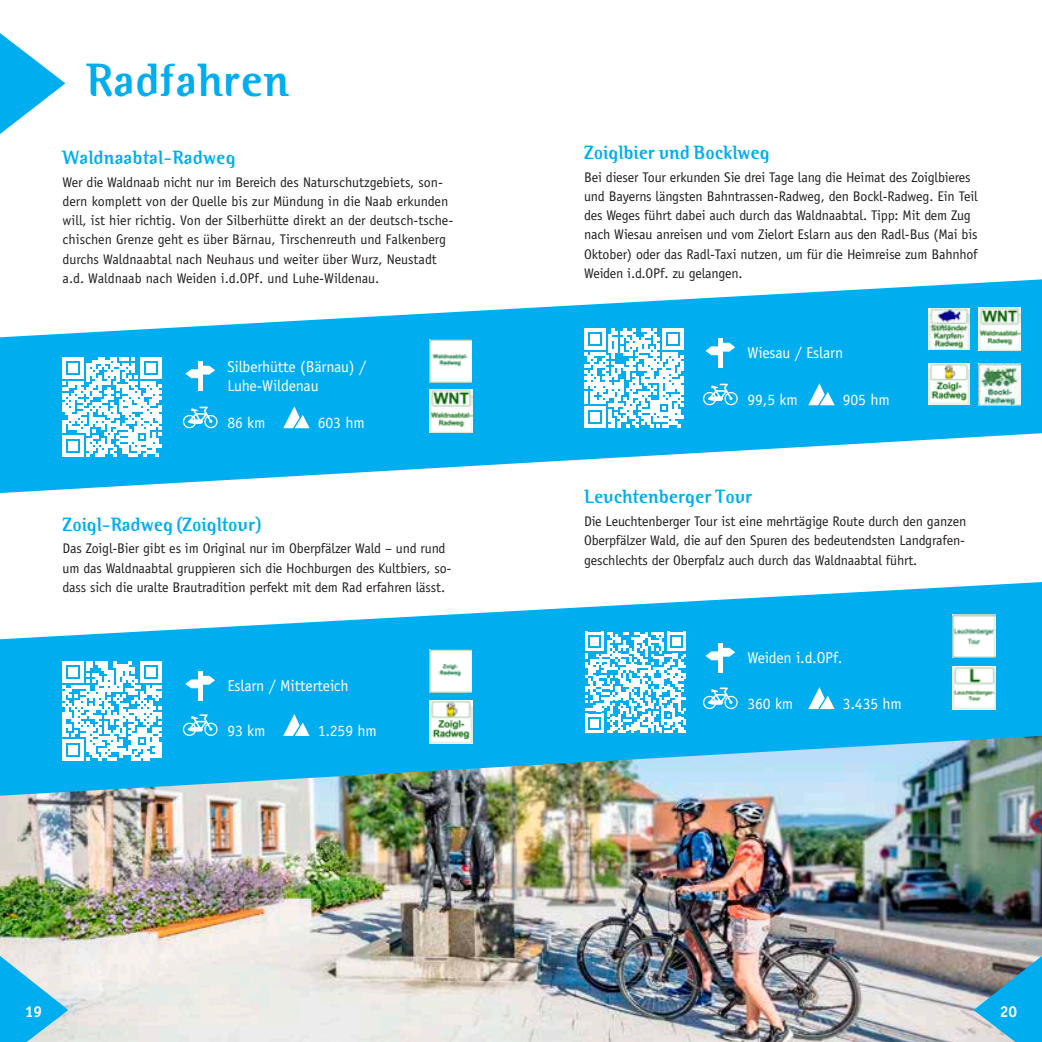
<style>
.page{position:relative;width:1042px;height:1042px;background:#fff}
.page>*{position:absolute;margin:0;border:0;box-sizing:border-box;transform-origin:0 0}
.t1{font:700 46.55px "Binary ITC Std";color:#00aeef}
.t2{font:700 19.25px "Binary ITC Std";letter-spacing:-.01em;color:#00aeef}
.t3{font:15.75px/19.2px "Officina Sans Std";letter-spacing:-.01em;color:#fff}
.t4{font:700 15.75px "Officina Sans Std";color:#fff}
.t5{font:14px/19.2px "Officina Sans Std";letter-spacing:-.01em;color:#231f20}
</style>
<div class="page">
<img style="left:0;top:796px;width:1042px;height:246px">
<svg style="left:0;top:279px;width:1042px;height:214px;fill:#00aeef"></svg>
<svg style="left:0;top:582px;width:1042px;height:214px;fill:#00aeef"></svg>
<svg style="left:973px;top:956px;width:69px;height:86px;background:#48a6ca"></svg>
<svg style="left:0;top:956px;width:68px;height:86px;background:#63c5e9"></svg>
<svg style="left:0;top:33px;width:65px;height:101px"></svg>
<hr style="left:198px;top:671px;width:4px;height:30px;background:#fff">
<svg style="left:185px;top:676px;width:30px;height:12px"></svg>
<svg style="left:283px;top:714px;width:27px;height:22px"></svg>
<svg style="left:183px;top:714px;width:35px;height:22px"></svg>
<hr style="left:198px;top:361px;width:4px;height:30px;background:#fff">
<svg style="left:185px;top:366px;width:30px;height:12px"></svg>
<svg style="left:283px;top:406px;width:27px;height:22px"></svg>
<svg style="left:183px;top:407px;width:35px;height:21px"></svg>
<hr style="left:718px;top:643px;width:4px;height:30px;background:#fff">
<svg style="left:705px;top:648px;width:30px;height:12px"></svg>
<svg style="left:808px;top:687px;width:26px;height:22px"></svg>
<svg style="left:703px;top:687px;width:35px;height:22px"></svg>
<hr style="left:718px;top:338px;width:4px;height:30px;background:#fff">
<svg style="left:705px;top:343px;width:30px;height:12px"></svg>
<svg style="left:808px;top:383px;width:26px;height:22px"></svg>
<svg style="left:703px;top:384px;width:35px;height:21px"></svg>
<img style="left:429px;top:390px;width:43px;height:43px">
<img style="left:978px;top:308px;width:42px;height:42px">
<img style="left:429px;top:700px;width:43px;height:43px">
<img style="left:928px;top:308px;width:42px;height:42px">
<img style="left:928px;top:363px;width:42px;height:42px">
<img style="left:978px;top:363px;width:42px;height:42px">
<img style="left:952px;top:614px;width:43px;height:43px">
<img style="left:952px;top:666px;width:44px;height:44px">
<svg style="left:63px;top:357px;width:99px;height:99px"></svg>
<svg style="left:585px;top:328px;width:99px;height:99px"></svg>
<svg style="left:585px;top:632px;width:101px;height:101px"></svg>
<svg style="left:63px;top:661px;width:99px;height:99px"></svg>
<img style="left:429px;top:339px;width:43px;height:43px">
<img style="left:429px;top:649px;width:43px;height:43px">
<h1 class="t1" style="left:86px;top:52px;width:205px">Radfahren</h1>
<h2 class="t2" style="left:63px;top:146px;width:175px">Waldnaabtal-Radweg</h2>
<p class="t5" style="left:63px;top:172px;width:392px">Wer die Waldnaab nicht nur im Bereich des Naturschutzgebiets, son&shy;dern komplett von der Quelle bis zur Mündung in die Naab erkunden will, ist hier richtig. Von der Silberhütte direkt an der deutsch-tsche&shy;chischen Grenze geht es über Bärnau, Tirschenreuth und Falkenberg durchs Waldnaabtal nach Neuhaus und weiter über Wurz, Neustadt a.d. Waldnaab nach Weiden i.d.OPf. und Luhe-Wildenau.</p>
<p class="t3" style="left:227px;top:357px;width:140px">Silberhütte (Bärnau) /<br>Luhe-Wildenau</p>
<p class="t3" style="left:227px;top:413px;width:40px">86 km</p>
<p class="t3" style="left:318px;top:413px;width:49px">603 hm</p>
<h2 class="t2" style="left:63px;top:512px;width:200px">Zoigl-Radweg (Zoigltour)</h2>
<p class="t5" style="left:63px;top:539px;width:390px">Das Zoigl-Bier gibt es im Original nur im Oberpfälzer Wald – und rund um das Waldnaabtal gruppieren sich die Hochburgen des Kultbiers, so&shy;dass sich die uralte Brautradition perfekt mit dem Rad erfahren lässt.</p>
<p class="t3" style="left:227px;top:676px;width:123px">Eslarn / Mitterteich</p>
<p class="t3" style="left:227px;top:721px;width:40px">93 km</p>
<p class="t3" style="left:318px;top:721px;width:61px">1.259 hm</p>
<h2 class="t2" style="left:584px;top:141px;width:187px">Zoiglbier und Bocklweg</h2>
<p class="t5" style="left:584px;top:167px;width:395px">Bei dieser Tour erkunden Sie drei Tage lang die Heimat des Zoiglbieres und Bayerns längsten Bahntrassen-Radweg, den Bockl-Radweg. Ein Teil des Weges führt dabei auch durch das Waldnaabtal. Tipp: Mit dem Zug nach Wiesau anreisen und vom Zielort Eslarn aus den Radl-Bus (Mai bis Oktober) oder das Radl-Taxi nutzen, um für die Heimreise zum Bahnhof Weiden i.d.OPf. zu gelangen.</p>
<p class="t3" style="left:747px;top:343px;width:97px">Wiesau / Eslarn</p>
<p class="t3" style="left:747px;top:390px;width:52px">99,5 km</p>
<p class="t3" style="left:843px;top:390px;width:49px">905 hm</p>
<h2 class="t2" style="left:584px;top:485px;width:170px">Leuchtenberger Tour</h2>
<p class="t5" style="left:584px;top:512px;width:384px;text-align:justify">Die Leuchtenberger Tour ist eine mehrtägige Route durch den ganzen Oberpfälzer Wald, die auf den Spuren des bedeutendsten Landgrafen&shy;geschlechts der Oberpfalz auch durch das Waldnaabtal führt.</p>
<p class="t3" style="left:747px;top:648px;width:96px">Weiden i.d.OPf.</p>
<p class="t3" style="left:747px;top:694px;width:47px">360 km</p>
<p class="t3" style="left:843px;top:694px;width:61px">3.435 hm</p>
<p class="t4" style="left:25px;top:1002px;width:19px">19</p>
<p class="t4" style="left:1000px;top:1002px;width:19px">20</p>
</div>
